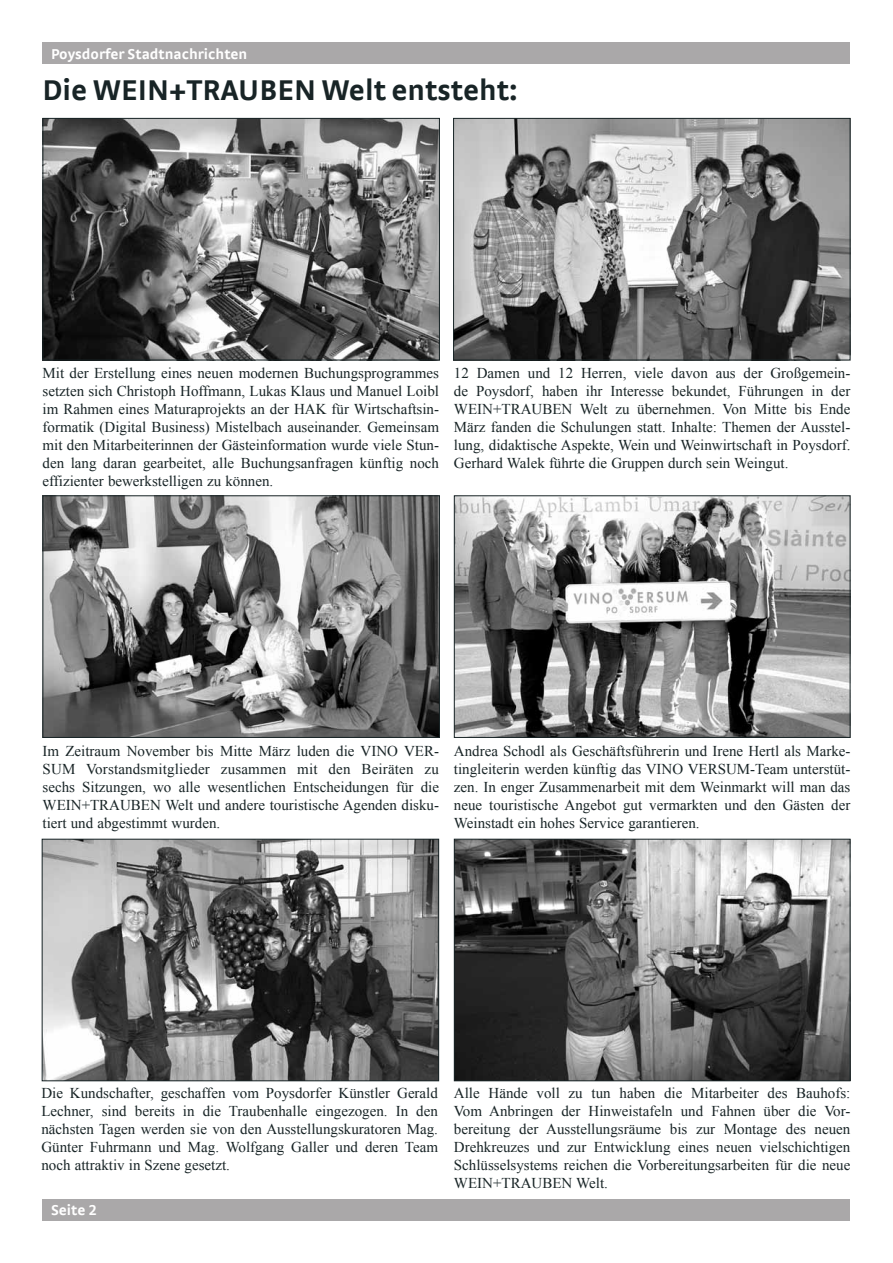
<style>
.page{position:relative;width:893px;height:1263px;background:#fff}
.page>*{position:absolute;margin:0;border:0;box-sizing:border-box;transform-origin:0 0}
.t1{font:30px "Strada";color:#182426}
.t2{font:15px/18px "Times New Roman";color:#182426;text-align:justify}
.t3{font:700 15px "Strada TF";color:#fff}
</style>
<div class="page">
<div style="left:43px;top:43px;width:807px;height:21px;background:#aaa8a9"></div>
<div style="left:43px;top:1199px;width:807px;height:21px;background:#aaa8a9"></div>
<img style="left:45px;top:120px;width:393px;height:238px">
<div style="left:43px;top:118px;width:397px;height:242px;border:1px solid #182426"></div>
<img style="left:456px;top:497px;width:392px;height:239px">
<div style="left:454px;top:495px;width:396px;height:243px;border:1px solid #182426"></div>
<img style="left:456px;top:841px;width:392px;height:238px">
<div style="left:454px;top:839px;width:396px;height:242px;border:1px solid #182426"></div>
<img style="left:45px;top:497px;width:393px;height:239px">
<div style="left:43px;top:495px;width:397px;height:243px;border:1px solid #182426"></div>
<img style="left:44px;top:841px;width:393px;height:238px">
<div style="left:42px;top:839px;width:397px;height:242px;border:1px solid #182426"></div>
<img style="left:455px;top:120px;width:393px;height:238px">
<div style="left:453px;top:118px;width:397px;height:242px;border:1px solid #182426"></div>
<p class="t3" style="left:51px;top:45px;width:198px">Poysdorfer Stadtnachrichten</p>
<h1 class="t1" style="left:43px;top:72px;width:477px">Die WEIN+TRAUBEN Welt entsteht:</h1>
<p class="t2" style="left:43px;top:364px;width:398px">Mit der Erstellung eines neuen modernen Buchungsprogrammes setzten sich Christoph Hoffmann, Lukas Klaus und Manuel Loibl im Rahmen eines Maturaprojekts an der HAK für Wirtschaftsin&shy;formatik (Digital Business) Mistelbach auseinander. Gemeinsam mit den Mitarbeiterinnen der Gästeinformation wurde viele Stun&shy;den lang daran gearbeitet, alle Buchungsanfragen künftig noch effizienter bewerkstelligen zu können.</p>
<p class="t2" style="left:454px;top:364px;width:398px">12 Damen und 12 Herren, viele davon aus der Großgemein&shy;de Poysdorf, haben ihr Interesse bekundet, Führungen in der WEIN+TRAUBEN Welt zu übernehmen. Von Mitte bis Ende März fanden die Schulungen statt. Inhalte: Themen der Ausstel&shy;lung, didaktische Aspekte, Wein und Weinwirtschaft in Poysdorf.<br>Gerhard Walek führte die Gruppen durch sein Weingut.</p>
<p class="t2" style="left:43px;top:742px;width:398px">Im Zeitraum November bis Mitte März luden die VINO VER-SUM Vorstandsmitglieder zusammen mit den Beiräten zu sechs Sitzungen, wo alle wesentlichen Entscheidungen für die WEIN+TRAUBEN Welt und andere touristische Agenden disku&shy;tiert und abgestimmt wurden.</p>
<p class="t2" style="left:454px;top:742px;width:398px">Andrea Schodl als Geschäftsführerin und Irene Hertl als Marke&shy;tingleiterin werden künftig das VINO VERSUM-Team unterstüt&shy;zen. In enger Zusammenarbeit mit dem Weinmarkt will man das neue touristische Angebot gut vermarkten und den Gästen der Weinstadt ein hohes Service garantieren.</p>
<p class="t2" style="left:41px;top:1084px;width:398px">Die Kundschafter, geschaffen vom Poysdorfer Künstler Gerald Lechner, sind bereits in die Traubenhalle eingezogen. In den nächsten Tagen werden sie von den Ausstellungskuratoren Mag.<br>Günter Fuhrmann und Mag. Wolfgang Galler und deren Team noch attraktiv in Szene gesetzt.</p>
<p class="t2" style="left:454px;top:1084px;width:398px">Alle Hände voll zu tun haben die Mitarbeiter des Bauhofs:<br>Vom Anbringen der Hinweistafeln und Fahnen über die Vor&shy;bereitung der Ausstellungsräume bis zur Montage des neuen Drehkreuzes und zur Entwicklung eines neuen vielschichtigen Schlüsselsystems reichen die Vorbereitungsarbeiten für die neue WEIN+TRAUBEN Welt.</p>
<p class="t3" style="left:51px;top:1201px;width:48px">Seite 2</p>
</div>
